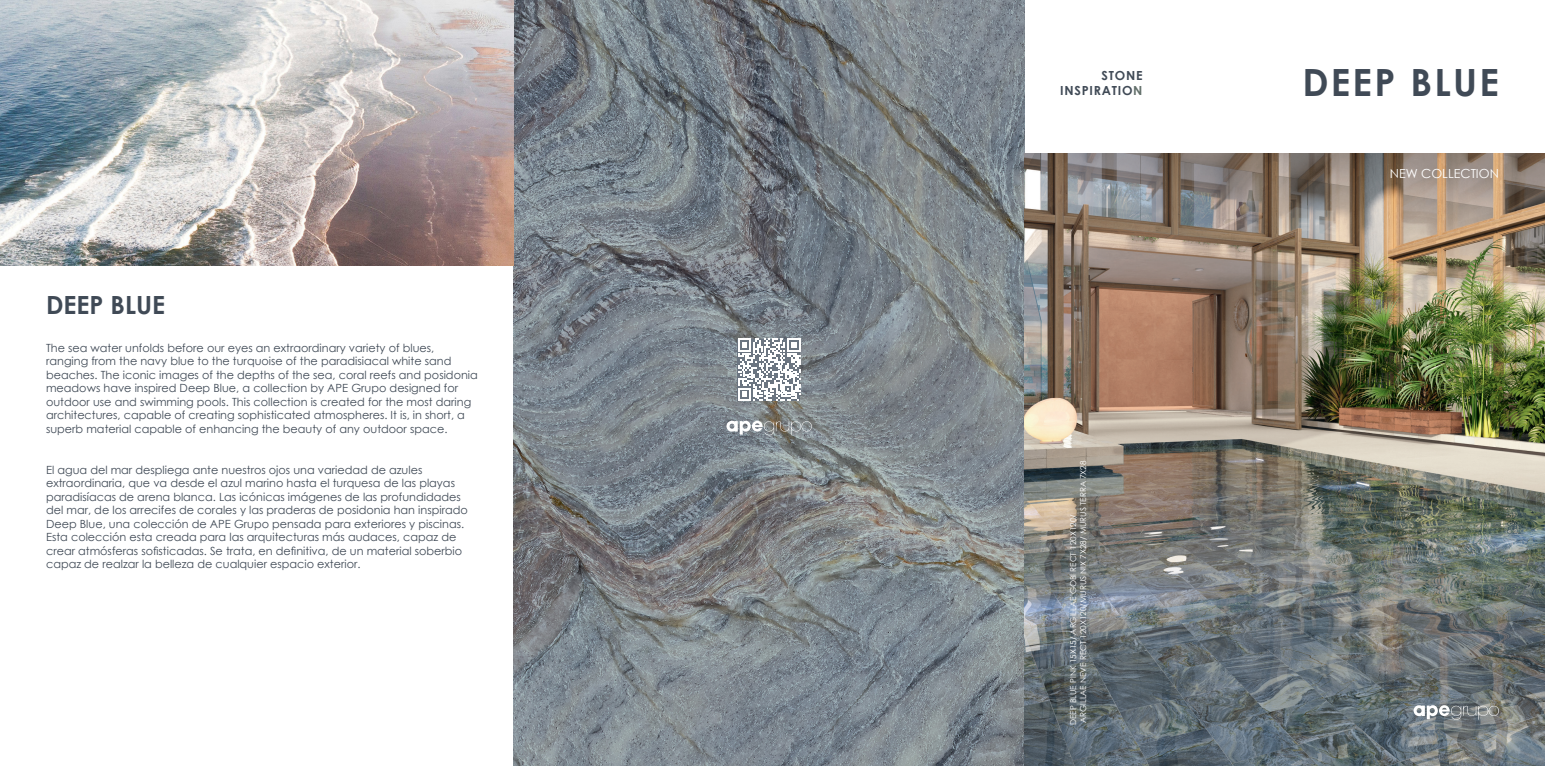
<style>
.page{position:relative;width:1545px;height:766px;background:#fff}
.page>*{position:absolute;margin:0;border:0;box-sizing:border-box;transform-origin:0 0}
.t1{font:700 37.5px "Century Gothic";letter-spacing:.06em;color:#404a56}
.t2{font:700 25px "Century Gothic";color:#404a56}
.t3{font:700 12.5px/15px "Century Gothic";letter-spacing:.06em;color:#404a56;text-align:right}
.t4{font:12.5px "Century Gothic";color:#fff}
.t5{font:11.25px/13.5px "Century Gothic";color:#404a56}
.t6{font:8.12px/9.8px "Century Gothic";color:#fff}
.s1{color:#63706b}
</style>
<div class="page">
<img style="left:514px;top:0;width:510px;height:765px">
<img style="left:1024px;top:153px;width:521px;height:612px">
<svg style="left:1414px;top:705px;width:85px;height:14px"></svg>
<img style="left:0;top:0;width:514px;height:266px">
<svg style="left:726px;top:420px;width:86px;height:15px"></svg>
<svg style="left:738px;top:338px;width:62px;height:63px"></svg>
<h2 class="t2" style="left:46px;top:286px;width:121px">DEEP BLUE</h2>
<p class="t5" style="left:46px;top:341px;width:433px">The sea water unfolds before our eyes an extraordinary variety of blues, ranging from the navy blue to the turquoise of the paradisiacal white sand beaches. The iconic images of the depths of the sea, coral reefs and posidonia meadows have inspired Deep Blue, a collection by APE Grupo designed for outdoor use and swimming pools. This collection is created for the most daring architectures, capable of creating sophisticated atmospheres. It is, in short, a superb material capable of enhancing the beauty of any outdoor space.</p>
<p class="t5" style="left:46px;top:462px;width:423px">El agua del mar despliega ante nuestros ojos una variedad de azules extraordinaria, que va desde el azul marino hasta el turquesa de las playas paradisíacas de arena blanca. Las icónicas imágenes de las profundidades del mar, de los arrecifes de corales y las praderas de posidonia han inspirado Deep Blue, una colección de APE Grupo pensada para exteriores y piscinas.<br>Esta colección esta creada para las arquitecturas más audaces, capaz de crear atmósferas sofisticadas. Se trata, en definitiva, de un material soberbio capaz de realzar la belleza de cualquier espacio exterior.</p>
<p class="t3" style="left:1060px;top:67px;width:84px">STONE<br>INSPIRATIO<span class="s1">N</span></p>
<p class="t6" style="left:1068px;top:725px;width:266px;rotate:-90deg">DEEP BLUE PINK 15X15/ ARGILLAE GOBI RECT 120X120/<br>ARGILLAE NEVE RECT 120X120/MURUS NIX 7X28/ MURUS TERRA 7X28</p>
<h1 class="t1" style="left:1302px;top:54px;width:198px">DEEP BLUE</h1>
<p class="t4" style="left:1390px;top:165px;width:111px">NEW COLLECTION</p>
</div>
